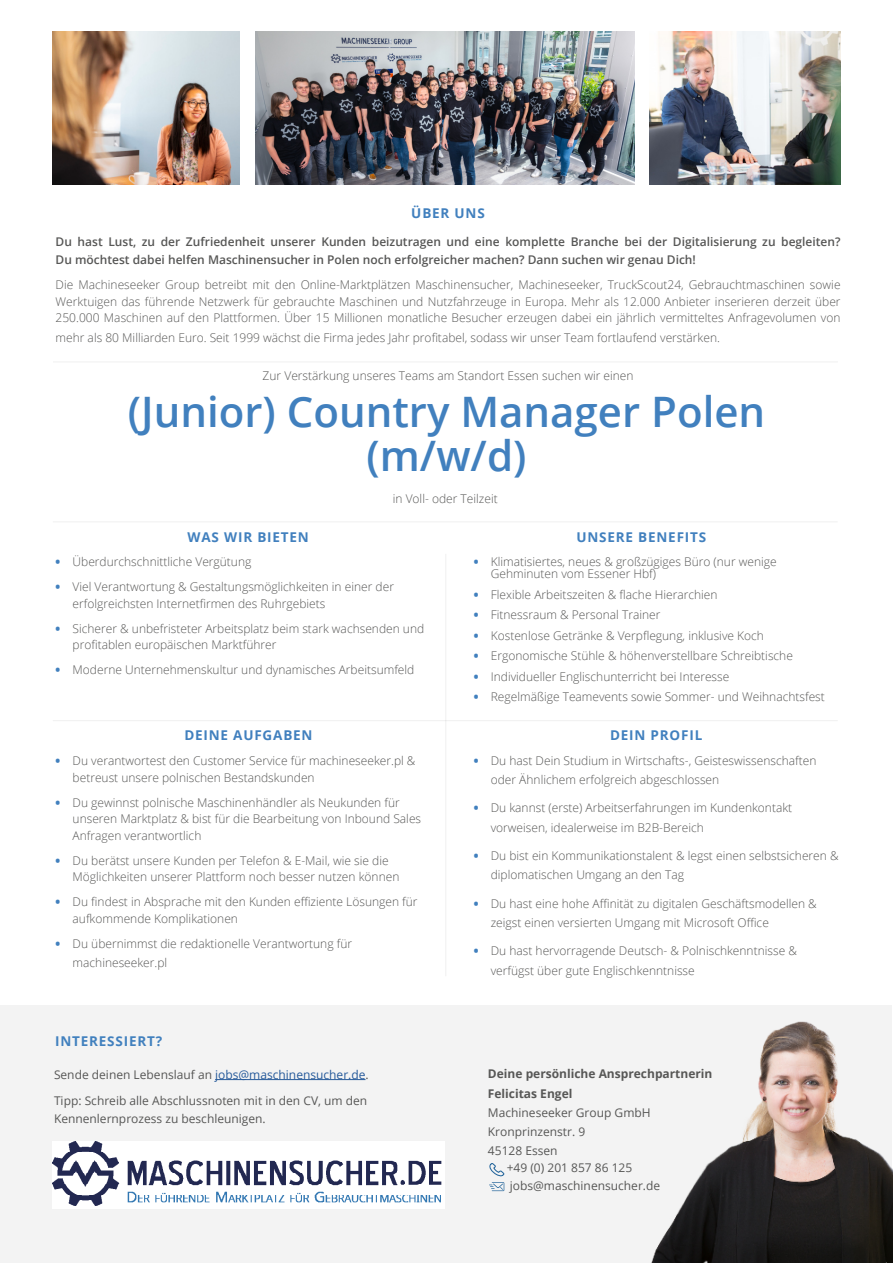
<style>
.page{position:relative;width:893px;height:1263px;background:#fff}
.page>*{position:absolute;margin:0;border:0;box-sizing:border-box;transform-origin:0 0}
.t1{font:600 42px/44.5px "Open Sans";color:#4180be;text-align:center}
.t2{font:700 13.5px "Open Sans";letter-spacing:.06em;color:#4180be}
.t3{font:300 12px/16.5px "Open Sans";color:#575756}
.t4{font:12px/19px "Open Sans";color:#575756}
.t5{font:600 12px/18px "Open Sans";color:#575756}
.t6{font:700 12px/20.5px "Open Sans";color:#575756}
.s1{font-weight:800;color:#4180be}
.s2{color:#275b9b}
</style>
<div class="page">
<div style="left:0;top:1005px;width:892px;height:258px;background:#f3f3f3"></div>
<hr style="left:215px;top:1079px;width:151px;height:1px;background:#275b9b">
<img style="left:651px;top:1021px;width:242px;height:242px">
<img style="left:255px;top:32px;width:380px;height:152px">
<img style="left:53px;top:32px;width:187px;height:152px">
<img style="left:649px;top:32px;width:192px;height:152px">
<hr style="left:53px;top:361px;width:785px;height:1px;background:#000">
<hr style="left:53px;top:521px;width:785px;height:1px;background:#000">
<hr style="left:445px;top:554px;width:1px;height:422px;background:#000">
<hr style="left:53px;top:720px;width:785px;height:1px;background:#000">
<svg style="left:489px;top:1163px;width:16px;height:28px"></svg>
<img style="left:53px;top:1141px;width:391px;height:68px">
<p class="t2" style="left:411px;top:203px;width:75px">ÜBER UNS</p>
<p class="t5" style="left:56px;top:233px;width:786px">Du hast Lust, zu der Zufriedenheit unserer Kunden beizutragen und eine komplette Branche bei der Digitalisierung zu begleiten?<br>Du möchtest dabei helfen Maschinensucher in Polen noch erfolgreicher machen? Dann suchen wir genau Dich!</p>
<p class="t3" style="left:56px;top:276px;width:786px;text-align:justify">Die Machineseeker Group betreibt mit den Online-Marktplätzen Maschinensucher, Machineseeker, TruckScout24, Gebrauchtmaschinen sowie Werktuigen das führende Netzwerk für gebrauchte Maschinen und Nutzfahrzeuge in Europa. Mehr als 12.000 Anbieter inserieren derzeit über 250.000 Maschinen auf den Plattformen. Über 15 Millionen monatliche Besucher erzeugen dabei ein jährlich vermitteltes Anfragevolumen von</p>
<p class="t3" style="left:56px;top:329px;width:666px">mehr als 80 Milliarden Euro. Seit 1999 wächst die Firma jedes Jahr profitabel, sodass wir unser Team fortlaufend verstärken.</p>
<p class="t3" style="left:263px;top:367px;width:372px">Zur Verstärkung unseres Teams am Standort Essen suchen wir einen</p>
<h1 class="t1" style="left:128px;top:388px;width:639px">(Junior) Country Manager Polen (m/w/d)</h1>
<p class="t2" style="left:188px;top:527px;width:123px">WAS WIR BIETEN</p>
<p class="t3" style="left:393px;top:490px;width:106px">in Voll- oder Teilzeit</p>
<p class="t2" style="left:576px;top:527px;width:131px">UNSERE BENEFITS</p>
<p class="t3" style="left:56px;top:553px;width:197px"><span class="s1">•</span> Überdurchschnittliche Vergütung</p>
<p class="t3" style="left:73px;top:578px;width:323px;text-indent:-17px"><span class="s1">•</span> Viel Verantwortung &amp; Gestaltungsmöglichkeiten in einer der erfolgreichsten Internetfirmen des Ruhrgebiets</p>
<p class="t3" style="left:73px;top:620px;width:353px;text-indent:-17px"><span class="s1">•</span> Sicherer &amp; unbefristeter Arbeitsplatz beim stark wachsenden und profitablen europäischen Marktführer</p>
<p class="t3" style="left:56px;top:661px;width:360px"><span class="s1">•</span> Moderne Unternehmenskultur und dynamisches Arbeitsumfeld</p>
<p class="t3" style="left:491px;top:555px;width:287px;line-height:12px;text-indent:-17px"><span class="s1">•</span> Klimatisiertes, neues &amp; großzügiges Büro (nur wenige<br>Gehminuten vom Essener Hbf)</p>
<p class="t3" style="left:474px;top:586px;width:245px"><span class="s1">•</span> Flexible Arbeitszeiten &amp; flache Hierarchien</p>
<p class="t3" style="left:474px;top:606px;width:188px"><span class="s1">•</span> Fitnessraum &amp; Personal Trainer</p>
<p class="t3" style="left:474px;top:627px;width:292px"><span class="s1">•</span> Kostenlose Getränke &amp; Verpflegung, inklusive Koch</p>
<p class="t3" style="left:474px;top:647px;width:321px"><span class="s1">•</span> Ergonomische Stühle &amp; höhenverstellbare Schreibtische</p>
<p class="t3" style="left:474px;top:668px;width:257px"><span class="s1">•</span> Individueller Englischunterricht bei Interesse</p>
<p class="t3" style="left:474px;top:688px;width:353px"><span class="s1">•</span> Regelmäßige Teamevents sowie Sommer- und Weihnachtsfest</p>
<p class="t2" style="left:184px;top:725px;width:130px">DEINE AUFGABEN</p>
<p class="t2" style="left:610px;top:725px;width:94px">DEIN PROFIL</p>
<p class="t3" style="left:73px;top:752px;width:344px;text-indent:-17px"><span class="s1">•</span> Du verantwortest den Customer Service für machineseeker.pl &amp; betreust unsere polnischen Bestandskunden</p>
<p class="t3" style="left:73px;top:794px;width:350px;text-indent:-17px"><span class="s1">•</span> Du gewinnst polnische Maschinenhändler als Neukunden für unseren Marktplatz &amp; bist für die Bearbeitung von Inbound Sales<br>Anfragen verantwortlich</p>
<p class="t3" style="left:73px;top:852px;width:328px;text-indent:-17px"><span class="s1">•</span> Du berätst unsere Kunden per Telefon &amp; E-Mail, wie sie die<br>Möglichkeiten unserer Plattform noch besser nutzen können</p>
<p class="t3" style="left:73px;top:893px;width:346px;text-indent:-17px"><span class="s1">•</span> Du findest in Absprache mit den Kunden effiziente Lösungen für aufkommende Komplikationen</p>
<p class="t3" style="left:73px;top:933px;width:281px;line-height:19.5px;text-indent:-17px"><span class="s1">•</span> Du übernimmst die redaktionelle Verantwortung für machineseeker.pl</p>
<p class="t2" style="left:55px;top:1031px;width:109px">INTERESSIERT?</p>
<p class="t4" style="left:54px;top:1064px;width:316px">Sende deinen Lebenslauf an <span class="s2">jobs@maschinensucher.de</span>.</p>
<p class="t4" style="left:54px;top:1091px;width:315px;line-height:18px">Tipp: Schreib alle Abschlussnoten mit in den CV, um den<br>Kennenlernprozess zu beschleunigen.</p>
<p class="t3" style="left:491px;top:750px;width:327px;line-height:19.5px;text-indent:-17px"><span class="s1">•</span> Du hast Dein Studium in Wirtschafts-, Geisteswissenschaften oder Ähnlichem erfolgreich abgeschlossen</p>
<p class="t3" style="left:491px;top:798px;width:303px;line-height:19.5px;text-indent:-17px"><span class="s1">•</span> Du kannst (erste) Arbeitserfahrungen im Kundenkontakt vorweisen, idealerweise im B2B-Bereich</p>
<p class="t3" style="left:491px;top:845px;width:349px;line-height:19.5px;text-indent:-17px"><span class="s1">•</span> Du bist ein Kommunikationstalent &amp; legst einen selbstsicheren &amp; diplomatischen Umgang an den Tag</p>
<p class="t3" style="left:491px;top:893px;width:328px;line-height:19.5px;text-indent:-17px"><span class="s1">•</span> Du hast eine hohe Affinität zu digitalen Geschäftsmodellen &amp; zeigst einen versierten Umgang mit Microsoft Office</p>
<p class="t3" style="left:491px;top:940px;width:308px;line-height:19.5px;text-indent:-17px"><span class="s1">•</span> Du hast hervorragende Deutsch- &amp; Polnischkenntnisse &amp; verfügst über gute Englischkenntnisse</p>
<p class="t6" style="left:488px;top:1063px;width:226px">Deine persönliche Ansprechpartnerin<br>Felicitas Engel</p>
<p class="t4" style="left:488px;top:1103px;width:164px">Machineseeker Group GmbH<br>Kronprinzenstr. 9<br>45128 Essen</p>
<p class="t4" style="left:507px;top:1159px;width:155px;line-height:17.5px">+49 (0) 201 857 86 125 jobs@maschinensucher.de</p>
</div>
